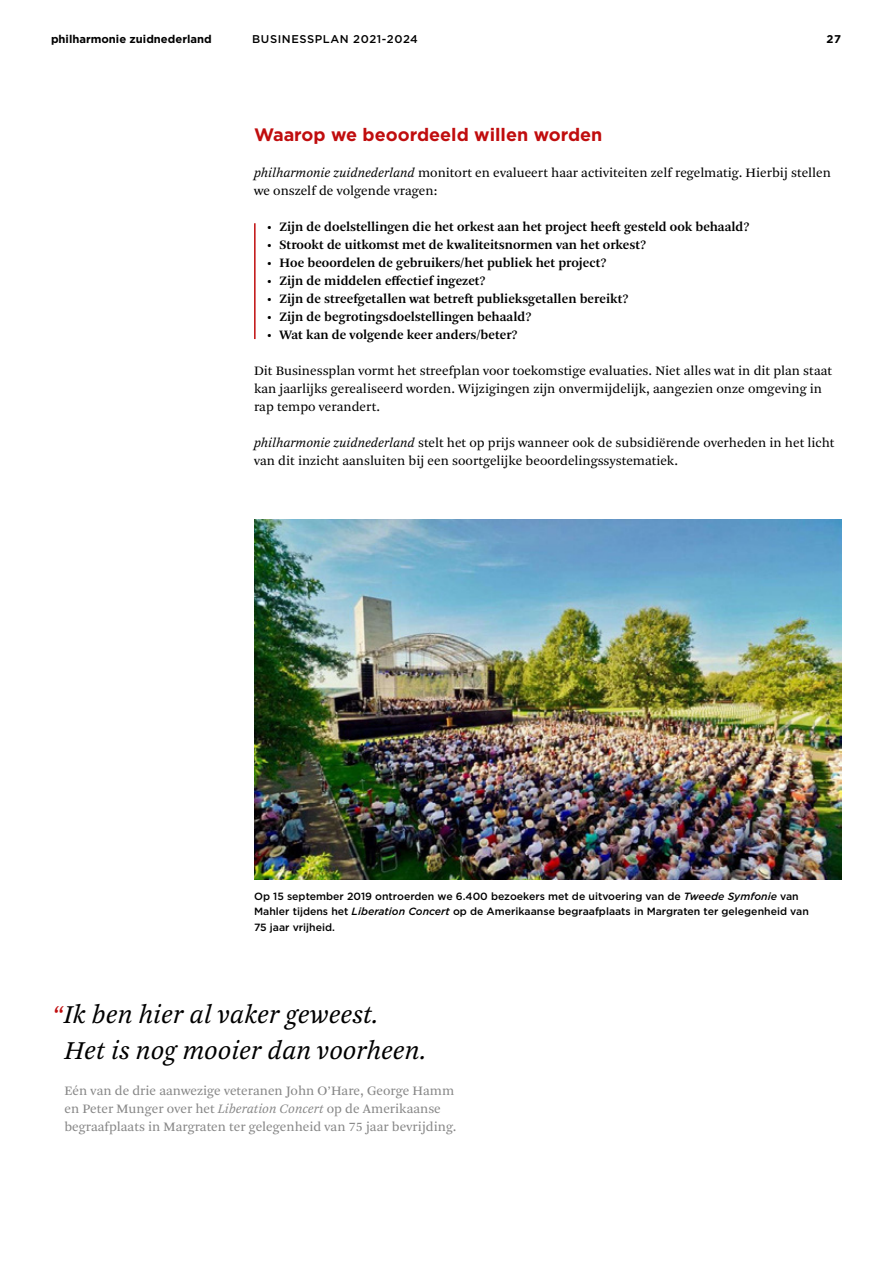
<style>
.page{position:relative;width:893px;height:1263px;background:#fff}
.page>*{position:absolute;margin:0;border:0;box-sizing:border-box;transform-origin:0 0}
.t1{font:italic 27px/36px "Arnhem Pro Blond";color:#000}
.t2{font:700 18px "Gotham";color:#c00d0e}
.t3{font:13.5px/18px "Arnhem Pro Blond";color:#000}
.t4{font:600 13.5px "Arnhem Pro";color:#000}
.t5{font:13.5px/18px "Arnhem Pro Blond";color:#878787}
.t6{font:700 11.25px "Gotham";color:#000}
.t7{font:500 11.25px "Gotham";letter-spacing:.05em;color:#000}
.t8{font:500 10.5px/15.8px "Gotham";color:#000}
.s1{font-style:italic}
.s2{color:#c00d0e}
</style>
<div class="page">
<hr style="left:254px;top:223px;width:2px;height:116px;background:#c00d0e">
<img style="left:254px;top:519px;width:588px;height:360px">
<p class="t6" style="left:51px;top:31px;width:162px">philharmonie zuidnederland</p>
<p class="t7" style="left:252px;top:31px;width:167px">BUSINESSPLAN 2021-2024</p>
<p class="t6" style="left:827px;top:31px;width:16px">27</p>
<h2 class="t2" style="left:254px;top:123px;width:350px">Waarop we beoordeeld willen worden</h2>
<p class="t3" style="left:254px;top:164px;width:578px"><span class="s1">philharmonie zuidnederland</span> monitort en evalueert haar activiteiten zelf regelmatig. Hierbij stellen we onszelf de volgende vragen:</p>
<p class="t4" style="left:267px;top:218px;width:484px">• Zijn de doelstellingen die het orkest aan het project heeft gesteld ook behaald?</p>
<p class="t4" style="left:267px;top:236px;width:381px">• Strookt de uitkomst met de kwaliteitsnormen van het orkest?</p>
<p class="t4" style="left:267px;top:254px;width:341px">• Hoe beoordelen de gebruikers/het publiek het project?</p>
<p class="t4" style="left:267px;top:272px;width:220px">• Zijn de middelen effectief ingezet?</p>
<p class="t4" style="left:267px;top:290px;width:363px">• Zijn de streefgetallen wat betreft publieksgetallen bereikt?</p>
<p class="t4" style="left:267px;top:308px;width:266px">• Zijn de begrotingsdoelstellingen behaald?</p>
<p class="t4" style="left:267px;top:326px;width:252px">• Wat kan de volgende keer anders/beter?</p>
<p class="t3" style="left:254px;top:362px;width:579px">Dit Businessplan vormt het streefplan voor toekomstige evaluaties. Niet alles wat in dit plan staat kan jaarlijks gerealiseerd worden. Wijzigingen zijn onvermijdelijk, aangezien onze omgeving in rap tempo verandert.</p>
<p class="t3" style="left:254px;top:434px;width:582px"><span class="s1">philharmonie zuidnederland</span> stelt het op prijs wanneer ook de subsidiërende overheden in het licht van dit inzicht aansluiten bij een soortgelijke beoordelingssystematiek.</p>
<p class="t8" style="left:254px;top:888px;width:556px">Op 15 september 2019 ontroerden we 6.400 bezoekers met de uitvoering van de <span class="s1">Tweede Symfonie</span> van<br>Mahler tijdens het <span class="s1">Liberation Concert</span> op de Amerikaanse begraafplaats in Margraten ter gelegenheid van<br>75 jaar vrijheid.</p>
<h1 class="t1" style="left:64px;top:997px;width:364px;text-indent:-13px"><span class="s2">“</span>Ik ben hier al vaker geweest.<br>Het is nog mooier dan voorheen.</h1>
<p class="t5" style="left:64px;top:1082px;width:393px">Eén van de drie aanwezige veteranen John O’Hare, George Hamm en Peter Munger over het <span class="s1">Liberation Concert</span> op de Amerikaanse begraafplaats in Margraten ter gelegenheid van 75 jaar bevrijding.</p>
</div>
